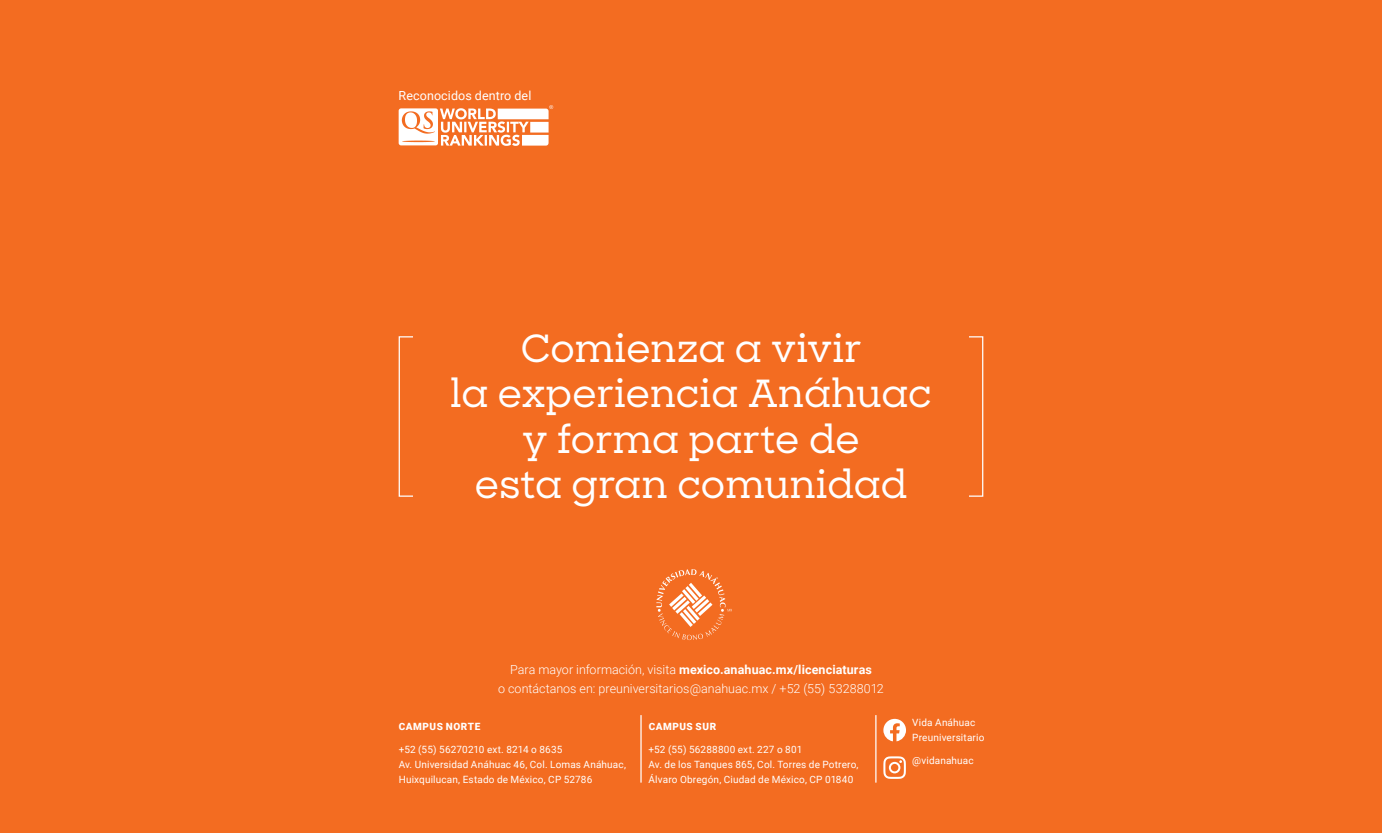
<style>
.page{position:relative;width:1382px;height:833px;background:#f36c21}
.page>*{position:absolute;margin:0;border:0;box-sizing:border-box;transform-origin:0 0}
.t1{font:500 37.5px/45px "Sharp Slab";letter-spacing:-.005em;color:#fff;text-align:center}
.t2{font:300 12.5px/18.8px "Roboto";color:#fff;text-align:center}
.t3{font:12.5px "Roboto";letter-spacing:.01em;color:#fff}
.t4{font:10px/15px "Roboto";letter-spacing:.015em;color:#fff}
.t5{font:900 10px "Roboto";letter-spacing:.055em;color:#fff}
.s1{font-weight:700}
</style>
<div class="page">
<div style="left:399px;top:336px;width:15px;height:161px;border:1px solid #fff"></div>
<div style="left:968px;top:336px;width:15px;height:161px;border:1px solid #fff"></div>
<hr style="left:640px;top:715px;width:2px;height:67px;background:#fff">
<hr style="left:875px;top:715px;width:1px;height:67px;background:#fff">
<svg style="left:656px;top:569px;width:76px;height:71px"></svg>
<svg style="left:883px;top:719px;width:23px;height:22px"></svg>
<svg style="left:883px;top:756px;width:23px;height:23px"></svg>
<svg style="left:399px;top:105px;width:154px;height:41px"></svg>
<p class="t3" style="left:399px;top:87px;width:134px">Reconocidos dentro del</p>
<h1 class="t1" style="left:450px;top:325px;width:483px">Comienza a vivir<br>la experiencia Anáhuac y forma parte de<br>esta gran comunidad</h1>
<p class="t2" style="left:498px;top:659px;width:387px">Para mayor información, visita <span class="s1">mexico.anahuac.mx/licenciaturas<br></span>o contáctanos en: preuniversitarios@anahuac.mx / +52 (55) 53288012</p>
<p class="t5" style="left:399px;top:719px;width:83px">CAMPUS NORTE</p>
<p class="t4" style="left:399px;top:741px;width:229px">+52 (55) 56270210 ext. 8214 o 8635<br>Av. Universidad Anáhuac 46, Col. Lomas Anáhuac,<br>Huixquilucan, Estado de México, CP 52786</p>
<p class="t5" style="left:649px;top:719px;width:69px">CAMPUS SUR</p>
<p class="t4" style="left:648px;top:741px;width:211px">+52 (55) 56288800 ext. 227 o 801<br>Av. de los Tanques 865, Col. Torres de Potrero,<br>Álvaro Obregón, Ciudad de México, CP 01840</p>
<p class="t4" style="left:912px;top:715px;width:74px">Vida Anáhuac<br>Preuniversitario</p>
<p class="t4" style="left:912px;top:752px;width:63px">@vidanahuac</p>
</div>
